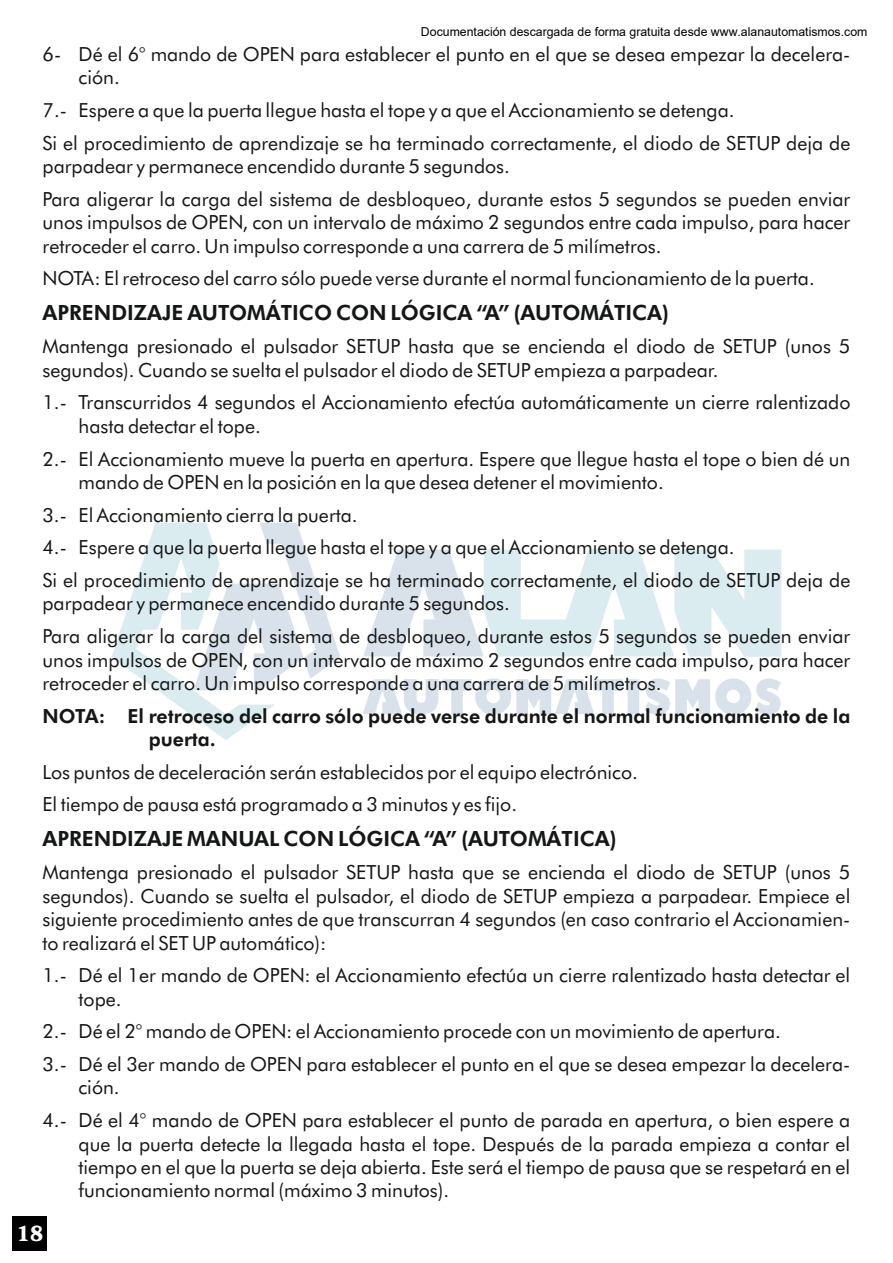
<style>
.page{position:relative;width:893px;height:1263px;background:#fff}
.page>*{position:absolute;margin:0;border:0;box-sizing:border-box;transform-origin:0 0}
.t1{font:800 21px "Futura BT";color:#151616}
.t2{font:600 21px "Souvenir IT Cby BT";color:#fff}
.t3{font:19.5px/23.4px "Futura BT";color:#151616}
.t4{font:800 19.5px/23.4px "Futura BT";color:#151616}
.t5{font:12.3px "Arial";color:#000}
</style>
<div class="page">
<svg style="left:112px;top:523px;width:228px;height:217px"></svg>
<svg style="left:363px;top:550px;width:418px;height:107px"></svg>
<svg style="left:363px;top:678px;width:418px;height:37px"></svg>
<div style="left:13px;top:1216px;width:34px;height:34px;background:#000"></div>
<p class="t5" style="left:421px;top:24px;width:448px">Documentación descargada de forma gratuita desde www.alanautomatismos.com</p>
<p class="t3" style="left:79px;top:44px;width:773px;text-indent:-36px">6- Dé el 6° mando de OPEN para establecer el punto en el que se desea empezar la decelera&shy;ción.</p>
<p class="t3" style="left:43px;top:96px;width:809px;line-height:32.7px">7.- Espere a que la puerta llegue hasta el tope y a que el Accionamiento se detenga.<br>Si el procedimiento de aprendizaje se ha terminado correctamente, el diodo de SETUP deja de</p>
<p class="t3" style="left:43px;top:152px;width:809px;line-height:32.7px">parpadear y permanece encendido durante 5 segundos.<br>Para aligerar la carga del sistema de desbloqueo, durante estos 5 segundos se pueden enviar</p>
<p class="t3" style="left:43px;top:212px;width:809px">unos impulsos de OPEN, con un intervalo de máximo 2 segundos entre cada impulso, para hacer retroceder el carro. Un impulso corresponde a una carrera de 5 milímetros.</p>
<p class="t3" style="left:43px;top:269px;width:774px">NOTA: El retroceso del carro sólo puede verse durante el normal funcionamiento de la puerta.</p>
<p class="t1" style="left:42px;top:304px;width:628px">APRENDIZAJE AUTOMÁTICO CON LÓGICA “A” (AUTOMÁTICA)</p>
<p class="t3" style="left:42px;top:337px;width:809px">Mantenga presionado el pulsador SETUP hasta que se encienda el diodo de SETUP (unos 5 segundos). Cuando se suelta el pulsador el diodo de SETUP empieza a parpadear.</p>
<p class="t3" style="left:79px;top:393px;width:773px;text-indent:-36px">1.- Transcurridos 4 segundos el Accionamiento efectúa automáticamente un cierre ralentizado hasta detectar el tope.</p>
<p class="t3" style="left:79px;top:449px;width:773px;text-indent:-36px">2.- El Accionamiento mueve la puerta en apertura. Espere que llegue hasta el tope o bien dé un mando de OPEN en la posición en la que desea detener el movimiento.</p>
<p class="t3" style="left:42px;top:500px;width:809px;line-height:32.7px">3.- El Accionamiento cierra la puerta.<br>4.- Espere a que la puerta llegue hasta el tope y a que el Accionamiento se detenga.<br>Si el procedimiento de aprendizaje se ha terminado correctamente, el diodo de SETUP deja de</p>
<p class="t3" style="left:42px;top:589px;width:809px;line-height:32.7px">parpadear y permanece encendido durante 5 segundos.<br>Para aligerar la carga del sistema de desbloqueo, durante estos 5 segundos se pueden enviar</p>
<p class="t3" style="left:42px;top:650px;width:809px">unos impulsos de OPEN, con un intervalo de máximo 2 segundos entre cada impulso, para hacer retroceder el carro. Un impulso corresponde a una carrera de 5 milímetros.</p>
<p class="t4" style="left:149px;top:706px;width:703px;text-indent:-106px">NOTA: El retroceso del carro sólo puede verse durante el normal funcionamiento de la puerta.</p>
<p class="t3" style="left:42px;top:757px;width:597px;line-height:32.7px">Los puntos de deceleración serán establecidos por el equipo electrónico.<br>El tiempo de pausa está programado a 3 minutos y es fijo.</p>
<p class="t1" style="left:42px;top:830px;width:576px">APRENDIZAJE MANUAL CON LÓGICA “A” (AUTOMÁTICA)</p>
<p class="t3" style="left:42px;top:863px;width:809px;text-align:justify">Mantenga presionado el pulsador SETUP hasta que se encienda el diodo de SETUP (unos 5 segundos). Cuando se suelta el pulsador, el diodo de SETUP empieza a parpadear. Empiece el siguiente procedimiento antes de que transcurran 4 segundos (en caso contrario el Accionamien&shy;to realizará el SET UP automático):</p>
<p class="t3" style="left:79px;top:965px;width:773px;text-indent:-36px">1.- Dé el 1er mando de OPEN: el Accionamiento efectúa un cierre ralentizado hasta detectar el tope.</p>
<p class="t3" style="left:42px;top:1017px;width:809px;line-height:32.7px">2.- Dé el 2° mando de OPEN: el Accionamiento procede con un movimiento de apertura.<br>3.- Dé el 3er mando de OPEN para establecer el punto en el que se desea empezar la decelera-</p>
<p class="t3" style="left:42px;top:1073px;width:809px;line-height:32.7px;text-indent:36px">ción.<br>4.- Dé el 4° mando de OPEN para establecer el punto de parada en apertura, o bien espere a</p>
<p class="t3" style="left:79px;top:1134px;width:773px;text-align:justify">que la puerta detecte la llegada hasta el tope. Después de la parada empieza a contar el tiempo en el que la puerta se deja abierta. Este será el tiempo de pausa que se respetará en el funcionamiento normal (máximo 3 minutos).</p>
<p class="t2" style="left:17px;top:1225px;width:28px">18</p>
</div>
